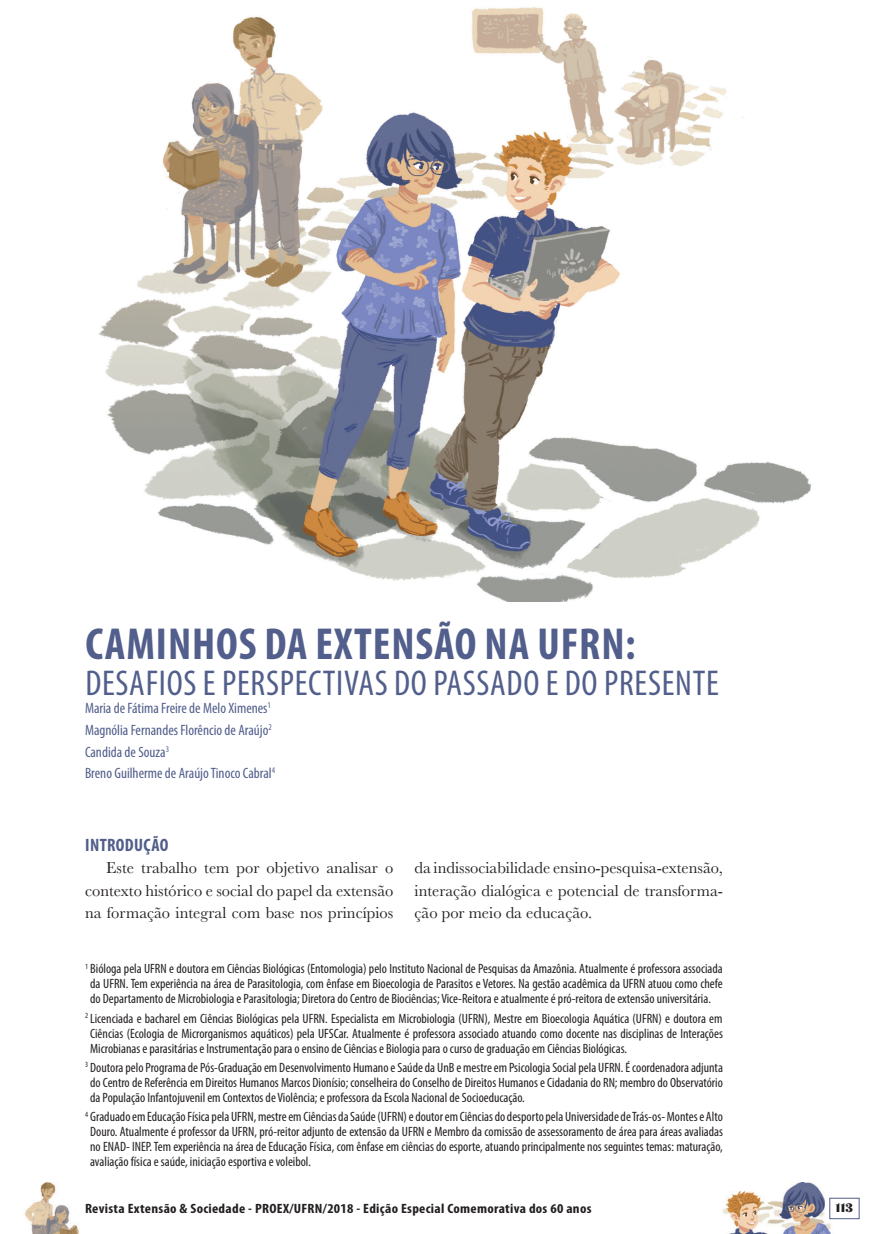
<style>
.page{position:relative;width:893px;height:1234px;background:#fff}
.page>*{position:absolute;margin:0;border:0;box-sizing:border-box;transform-origin:0 0}
.titulo_artigo{font:700 condensed 45px "Myriad Pro";letter-spacing:.02em;color:#525e8b}
.titulo_artigo_2a_lin{font:condensed 36px "Myriad Pro";letter-spacing:.02em;color:#525e8b}
.titulos{font:700 condensed 18px "Myriad Pro";letter-spacing:.02em;color:#525e8b}
.textos{font:16.5px/22.5px "Baskerville";color:#231f20;text-align:justify}
.titulo_artigo_2a_lin-2{font:condensed 15px "Myriad Pro";color:#525e8b}
.notas_rodapé{font:condensed 13.5px/15px "Myriad Pro";color:#231f20;text-align:justify}
.t1{font:700 condensed 13.5px "Myriad Pro";letter-spacing:.02em;color:#231f20;scale:1.1 1}
.t2{font:12px "Escafina Low";color:#231f20;scale:1.1 1}
</style>
<div class="page">
<img style="left:25px;top:1182px;width:835px;height:51px">
<img style="left:98px;top:7px;width:713px;height:594px">
<svg style="left:828px;top:1196px;width:32px;height:23px"></svg>
<div style="left:829px;top:1197px;width:30px;height:21px;background:#fff;border:1px solid #525e8b"></div>
<p class="titulo_artigo" style="left:85px;top:619px;width:551px">CAMINHOS DA EXTENSÃO NA UFRN:</p>
<p class="titulo_artigo_2a_lin" style="left:85px;top:661px;width:635px">DESAFIOS E PERSPECTIVAS DO PASSADO E DO PRESENTE</p>
<p class="titulo_artigo_2a_lin-2" style="left:85px;top:699px;width:187px">Maria de Fátima Freire de Melo Ximenes<sup>1</sup></p>
<p class="titulo_artigo_2a_lin-2" style="left:85px;top:720px;width:188px">Magnólia Fernandes Florêncio de Araújo<sup>2</sup></p>
<p class="titulo_artigo_2a_lin-2" style="left:85px;top:742px;width:86px">Candida de Souza<sup>3</sup></p>
<p class="titulo_artigo_2a_lin-2" style="left:85px;top:764px;width:192px">Breno Guilherme de Araújo Tinoco Cabral<sup>4</sup></p>
<p class="titulos" style="left:85px;top:834px;width:85px">INTRODUÇÃO</p>
<p class="textos" style="left:85px;top:856px;width:310px;text-indent:21px">Este trabalho tem por objetivo analisar o contexto histórico e social do papel da extensão na formação integral com base nos princípios</p>
<p class="textos" style="left:415px;top:856px;width:310px">da indissociabilidade ensino-pesquisa-extensão, interação dialógica e potencial de transforma&shy;ção por meio da educação.</p>
<p class="notas_rodapé" style="left:85px;top:961px;width:639px;text-align:center"><sup>1</sup> Bióloga pela UFRN e doutora em Ciências Biológicas (Entomologia) pelo Instituto Nacional de Pesquisas da Amazônia. Atualmente é professora associada da UFRN. Tem experiência na área de Parasitologia, com ênfase em Bioecologia de Parasitos e Vetores. Na gestão acadêmica da UFRN atuou como chefe do Departamento de Microbiologia e Parasitologia; Diretora do Centro de Biociências; Vice-Reitora e atualmente é pró-reitora de extensão universitária.</p>
<p class="notas_rodapé" style="left:90px;top:1010px;width:634px;text-indent:-5px"><sup>2</sup> Licenciada e bacharel em Ciências Biológicas pela UFRN. Especialista em Microbiologia (UFRN), Mestre em Bioecologia Aquática (UFRN) e doutora em Ciências (Ecologia de Microrganismos aquáticos) pela UFSCar. Atualmente é professora associado atuando como docente nas disciplinas de Interações Microbianas e parasitárias e Instrumentação para o ensino de Ciências e Biologia para o curso de graduação em Ciências Biológicas.</p>
<p class="notas_rodapé" style="left:90px;top:1059px;width:634px;text-indent:-5px"><sup>3</sup> Doutora pelo Programa de Pós-Graduação em Desenvolvimento Humano e Saúde da UnB e mestre em Psicologia Social pela UFRN. É coordenadora adjunta do Centro de Referência em Direitos Humanos Marcos Dionísio; conselheira do Conselho de Direitos Humanos e Cidadania do RN; membro do Observatório da População Infantojuvenil em Contextos de Violência; e professora da Escola Nacional de Socioeducação.</p>
<p class="notas_rodapé" style="left:90px;top:1108px;width:634px;text-indent:-5px"><sup>4</sup> Graduado em Educação Física pela UFRN, mestre em Ciências da Saúde (UFRN) e doutor em Ciências do desporto pela Universidade de Trás-os- Montes e Alto Douro. Atualmente é professor da UFRN, pró-reitor adjunto de extensão da UFRN e Membro da comissão de assessoramento de área para áreas avaliadas no ENAD- INEP. Tem experiência na área de Educação Física, com ênfase em ciências do esporte, atuando principalmente nos seguintes temas: maturação, avaliação física e saúde, iniciação esportiva e voleibol.</p>
<p class="t1" style="left:85px;top:1200px;width:462px">Revista Extensão &amp; Sociedade - PROEX/UFRN/2018 - Edição Especial Comemorativa dos 60 anos</p>
<p class="t2" style="left:836px;top:1199px;width:17px">113</p>
</div>
